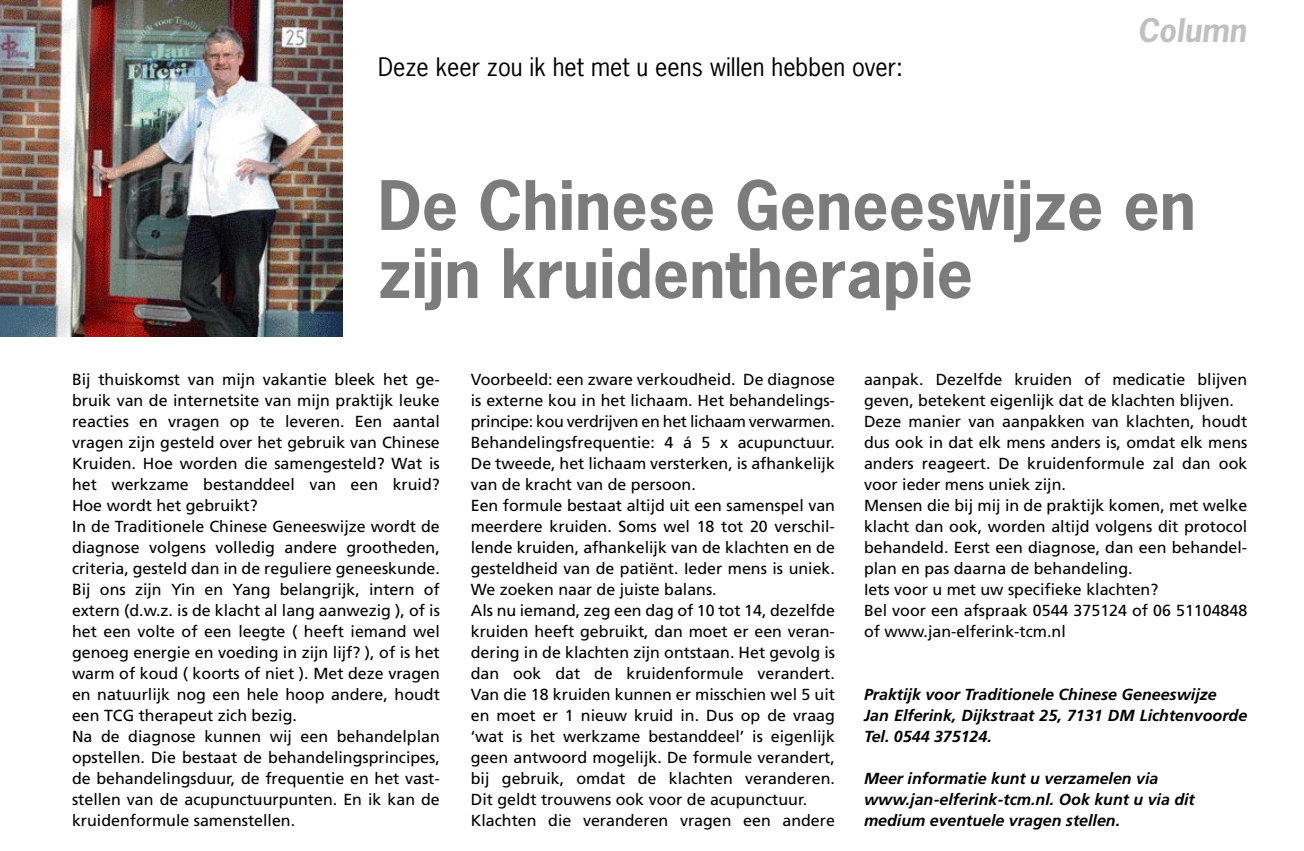
<style>
.page{position:relative;width:1304px;height:851px;background:#fff}
.page>*{position:absolute;margin:0;border:0;box-sizing:border-box;transform-origin:0 0}
.t1{font:700 64px/68px "News Gothic Std";color:#7c7c7c}
.t2{font:italic 700 30.8px "News Gothic Std";color:#c0c0c0}
.t3{font:24px "News Gothic Std";color:#000}
.t4{font:16px/21px "Frutiger";color:#000;text-align:justify}
.t5{font:italic 700 16px/21px "Frutiger";color:#000}
</style>
<div class="page">
<img style="left:0;top:0;width:342px;height:336px">
<p class="t3" style="left:378px;top:51px;width:527px">Deze keer zou ik het met u eens willen hebben over:</p>
<p class="t2" style="left:1137px;top:10px;width:110px">Column</p>
<p class="t1" style="left:378px;top:171px;width:819px">De Chinese Geneeswijze en zijn kruidentherapie</p>
<p class="t4" style="left:72px;top:368px;width:369px">Bij thuiskomst van mijn vakantie bleek het ge&shy;bruik van de internetsite van mijn praktijk leuke reacties en vragen op te leveren. Een aantal vragen zijn gesteld over het gebruik van Chinese Kruiden. Hoe worden die samengesteld? Wat is het werkzame bestanddeel van een kruid?<br>Hoe wordt het gebruikt?</p>
<p class="t4" style="left:72px;top:515px;width:369px">In de Traditionele Chinese Geneeswijze wordt de diagnose volgens volledig andere grootheden, criteria, gesteld dan in de reguliere geneeskunde.<br>Bij ons zijn Yin en Yang belangrijk, intern of extern (d.w.z. is de klacht al lang aanwezig ), of is het een volte of een leegte ( heeft iemand wel genoeg energie en voeding in zijn lijf? ), of is het warm of koud ( koorts of niet ). Met deze vragen en natuurlijk nog een hele hoop andere, houdt een TCG therapeut zich bezig.</p>
<p class="t4" style="left:72px;top:725px;width:369px">Na de diagnose kunnen wij een behandelplan opstellen. Die bestaat de behandelingsprincipes, de behandelingsduur, de frequentie en het vast&shy;stellen van de acupunctuurpunten. En ik kan de kruidenformule samenstellen.</p>
<p class="t4" style="left:471px;top:368px;width:366px">Voorbeeld: een zware verkoudheid. De diagnose is externe kou in het lichaam. Het behandelings&shy;principe: kou verdrijven en het lichaam verwarmen.<br>Behandelingsfrequentie: 4 á 5 x acupunctuur.<br>De tweede, het lichaam versterken, is afhankelijk van de kracht van de persoon.</p>
<p class="t4" style="left:471px;top:494px;width:366px">Een formule bestaat altijd uit een samenspel van meerdere kruiden. Soms wel 18 tot 20 verschil&shy;lende kruiden, afhankelijk van de klachten en de gesteldheid van de patiënt. Ieder mens is uniek.<br>We zoeken naar de juiste balans.</p>
<p class="t4" style="left:471px;top:599px;width:366px">Als nu iemand, zeg een dag of 10 tot 14, dezelfde kruiden heeft gebruikt, dan moet er een veran&shy;dering in de klachten zijn ontstaan. Het gevolg is dan ook dat de kruidenformule verandert.<br>Van die 18 kruiden kunnen er misschien wel 5 uit en moet er 1 nieuw kruid in. Dus op de vraag ‘wat is het werkzame bestanddeel’ is eigenlijk geen antwoord mogelijk. De formule verandert, bij gebruik, omdat de klachten veranderen.<br>Dit geldt trouwens ook voor de acupunctuur.</p>
<p class="t4" style="left:471px;top:809px;width:366px">Klachten die veranderen vragen een andere</p>
<p class="t4" style="left:864px;top:368px;width:385px">aanpak. Dezelfde kruiden of medicatie blijven geven, betekent eigenlijk dat de klachten blijven.</p>
<p class="t4" style="left:864px;top:410px;width:385px">Deze manier van aanpakken van klachten, houdt dus ook in dat elk mens anders is, omdat elk mens anders reageert. De kruidenformule zal dan ook voor ieder mens uniek zijn.</p>
<p class="t4" style="left:864px;top:494px;width:385px">Mensen die bij mij in de praktijk komen, met welke klacht dan ook, worden altijd volgens dit protocol behandeld. Eerst een diagnose, dan een behandel&shy;plan en pas daarna de behandeling.</p>
<p class="t4" style="left:864px;top:578px;width:296px">Iets voor u met uw specifieke klachten?</p>
<p class="t4" style="left:864px;top:599px;width:385px">Bel voor een afspraak 0544 375124 of 06 51104848 of www.jan-elferink-tcm.nl</p>
<p class="t5" style="left:864px;top:683px;width:354px">Praktijk voor Traditionele Chinese Geneeswijze</p>
<p class="t5" style="left:864px;top:704px;width:385px">Jan Elferink, Dijkstraat 25, 7131 DM Lichtenvoorde<br>Tel. 0544 375124.</p>
<p class="t5" style="left:864px;top:767px;width:296px">Meer informatie kunt u verzamelen via</p>
<p class="t5" style="left:864px;top:788px;width:332px">www.jan-elferink-tcm.nl. Ook kunt u via dit</p>
<p class="t5" style="left:864px;top:809px;width:258px">medium eventuele vragen stellen.</p>
</div>
